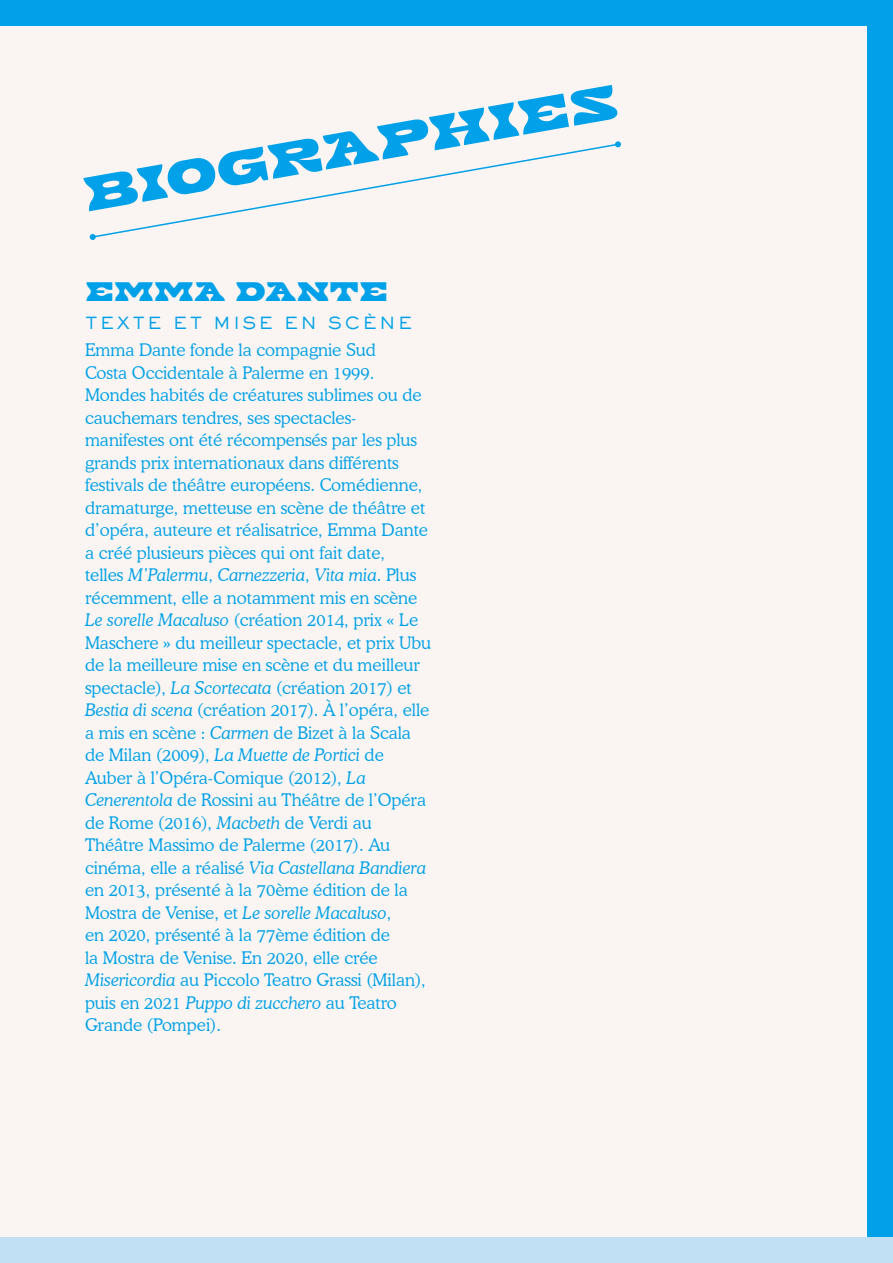
<style>
.page{position:relative;width:893px;height:1263px;background:#faf5f2}
.page>*{position:absolute;margin:0;border:0;box-sizing:border-box;transform-origin:0 0}
.Petit_titre{font:67.5px "BOUFFES22 V8 Regular";color:#00a1e8}
.Mini_titre{font:37.5px "BOUFFES22 V8 Regular";color:#00a1e8}
.Texte{font:300 17.25px/22.5px "Cooper BT";color:#00a1e8}
.Sous_titre{font:500 16.5px "Sackers Gothic Std";letter-spacing:.16em;color:#00a1e8}
.s1{font-style:italic}
</style>
<div class="page">
<div style="left:867px;top:0;width:26px;height:1263px;background:#00a1e8"></div>
<div style="left:0;top:1237px;width:893px;height:26px;background:#c1e0f4"></div>
<div style="left:0;top:0;width:893px;height:26px;background:#00a1e8"></div>
<svg style="left:94px;top:144px;width:522px;height:94px"></svg>
<div style="left:89px;top:234px;width:7px;height:6px;background:#00a1e8;border-radius:50%"></div>
<div style="left:615px;top:141px;width:6px;height:7px;background:#00a1e8;border-radius:50%"></div>
<p class="Petit_titre" style="left:77px;top:158px;width:464px;rotate:-10deg">BIO GRA PHIES</p>
<p class="Mini_titre" style="left:85px;top:271px;width:304px">Emma Dante</p>
<p class="Sous_titre" style="left:85px;top:312px;width:329px">TEXTE ET MISE EN SCÈNE</p>
<p class="Texte" style="left:85px;top:339px;width:348px">Emma Dante fonde la compagnie Sud<br>Costa Occidentale à Palerme en 1999.<br>Mondes habités de créatures sublimes ou de cauchemars tendres, ses spectacles&shy;manifestes ont été récompensés par les plus grands prix internationaux dans différents festivals de théâtre européens. Comédienne, dramaturge, metteuse en scène de théâtre et d’opéra, auteure et réalisatrice, Emma Dante a créé plusieurs pièces qui ont fait date,<br>telles <span class="s1">M’Palermu</span>, <span class="s1">Carnezzeria</span>, <span class="s1">Vita mia</span>. Plus récemment, elle a notamment mis en scène <span class="s1">Le sorelle Macaluso</span> (création 2014, prix « Le Maschere » du meilleur spectacle, et prix Ubu de la meilleure mise en scène et du meilleur spectacle), <span class="s1">La Scortecata</span> (création 2017) et <span class="s1">Bestia di scena</span> (création 2017). À l’opéra, elle a mis en scène : <span class="s1">Carmen</span> de Bizet à la Scala de Milan (2009), <span class="s1">La Muette de Portici</span> de Auber à l’Opéra-Comique (2012), <span class="s1">La Cenerentola</span> de Rossini au Théâtre de l’Opéra de Rome (2016), <span class="s1">Macbeth</span> de Verdi au Théâtre Massimo de Palerme (2017). Au cinéma, elle a réalisé <span class="s1">Via Castellana Bandiera </span>en 2013, présenté à la 70ème édition de la Mostra de Venise, et <span class="s1">Le sorelle Macaluso</span>,<br>en 2020, présenté à la 77ème édition de<br>la Mostra de Venise. En 2020, elle crée <span class="s1">Misericordia</span> au Piccolo Teatro Grassi (Milan), puis en 2021 <span class="s1">Puppo di zucchero</span> au Teatro Grande (Pompei).</p>
</div>
